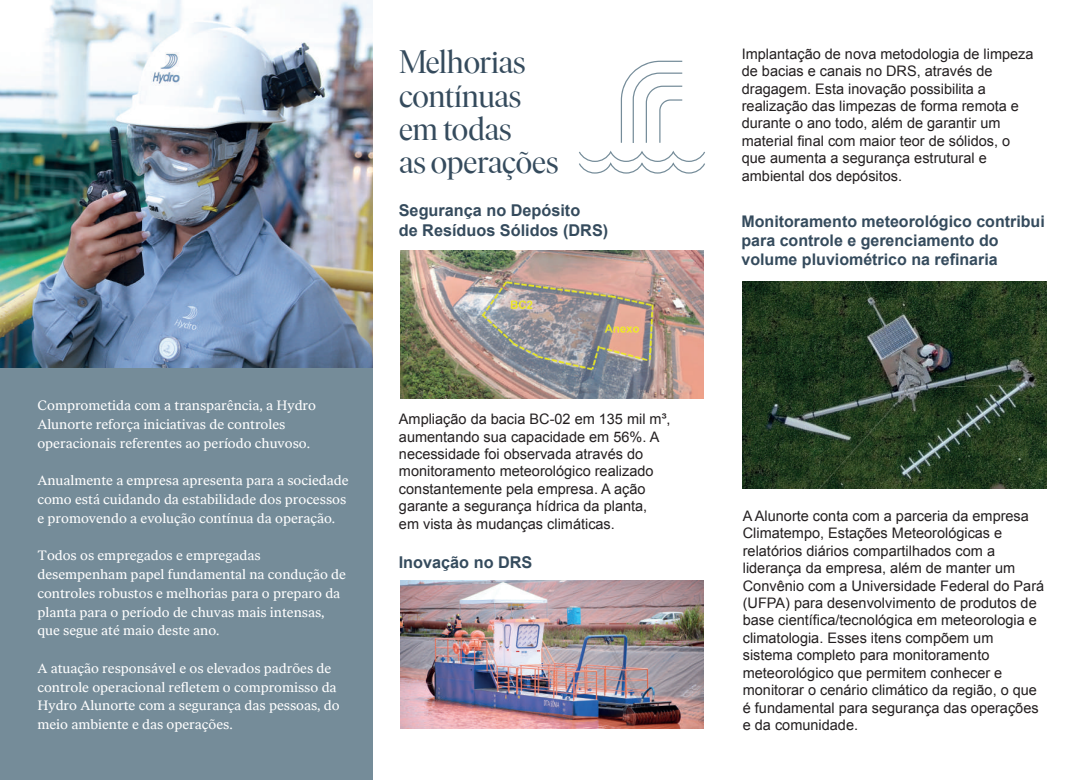
<style>
.page{position:relative;width:1088px;height:780px;background:#fff}
.page>*{position:absolute;margin:0;border:0;box-sizing:border-box;transform-origin:0 0}
.t1{font:32.38px/33.2px "Ivar Display Hydro";letter-spacing:-.005em;color:#354b5d}
.t2{font:700 16.25px/19.5px "Arial";color:#354b5d}
.t3{font:700 16px/19.2px "Arial";color:#354b5d}
.t4{font:14.5px/17.4px "Arial";color:#231f20}
.t5{font:13.75px/18.8px "Ivar Text Hydro";color:#fff}
</style>
<div class="page">
<div style="left:0;top:0;width:372px;height:780px;background:#758c99"></div>
<img style="left:0;top:0;width:372px;height:367px">
<img style="left:400px;top:251px;width:304px;height:147px">
<img style="left:743px;top:281px;width:303px;height:207px">
<img style="left:400px;top:580px;width:304px;height:148px">
<svg style="left:579px;top:151px;width:126px;height:23px"></svg>
<svg style="left:621px;top:61px;width:61px;height:82px"></svg>
<h1 class="t1" style="left:399px;top:46px;width:161px">Melhorias contínuas em todas<br>as operações</h1>
<p class="t2" style="left:399px;top:201px;width:211px">Segurança no Depósito<br>de Resíduos Sólidos (DRS)</p>
<p class="t5" style="left:37px;top:396px;width:280px">Comprometida com a transparência, a Hydro<br>Alunorte reforça iniciativas de controles operacionais referentes ao período chuvoso.</p>
<p class="t5" style="left:37px;top:471px;width:313px">Anualmente a empresa apresenta para a sociedade como está cuidando da estabilidade dos processos e promovendo a evolução contínua da operação.</p>
<p class="t5" style="left:37px;top:546px;width:310px">Todos os empregados e empregadas desempenham papel fundamental na condução de controles robustos e melhorias para o preparo da planta para o período de chuvas mais intensas, que segue até maio deste ano.</p>
<p class="t5" style="left:37px;top:658px;width:304px">A atuação responsável e os elevados padrões de controle operacional refletem o compromisso da Hydro Alunorte com a segurança das pessoas, do meio ambiente e das operações.</p>
<p class="t4" style="left:399px;top:410px;width:273px">Ampliação da bacia BC-02 em 135 mil m³, aumentando sua capacidade em 56%. A necessidade foi observada através do monitoramento meteorológico realizado constantemente pela empresa. A ação garante a segurança hídrica da planta, em vista às mudanças climáticas.</p>
<p class="t2" style="left:399px;top:553px;width:135px">Inovação no DRS</p>
<p class="t4" style="left:742px;top:45px;width:293px">Implantação de nova metodologia de limpeza de bacias e canais no DRS, através de dragagem. Esta inovação possibilita a realização das limpezas de forma remota e durante o ano todo, além de garantir um material final com maior teor de sólidos, o que aumenta a segurança estrutural e ambiental dos depósitos.</p>
<p class="t3" style="left:741px;top:212px;width:305px">Monitoramento meteorológico contribui para controle e gerenciamento do volume pluviométrico na refinaria</p>
<p class="t4" style="left:743px;top:507px;width:303px">A Alunorte conta com a parceria da empresa Climatempo, Estações Meteorológicas e relatórios diários compartilhados com a liderança da empresa, além de manter um Convênio com a Universidade Federal do Pará (UFPA) para desenvolvimento de produtos de base científica/tecnológica em meteorologia e climatologia. Esses itens compõem um sistema completo para monitoramento meteorológico que permitem conhecer e monitorar o cenário climático da região, o que é fundamental para segurança das operações e da comunidade.</p>
</div>
